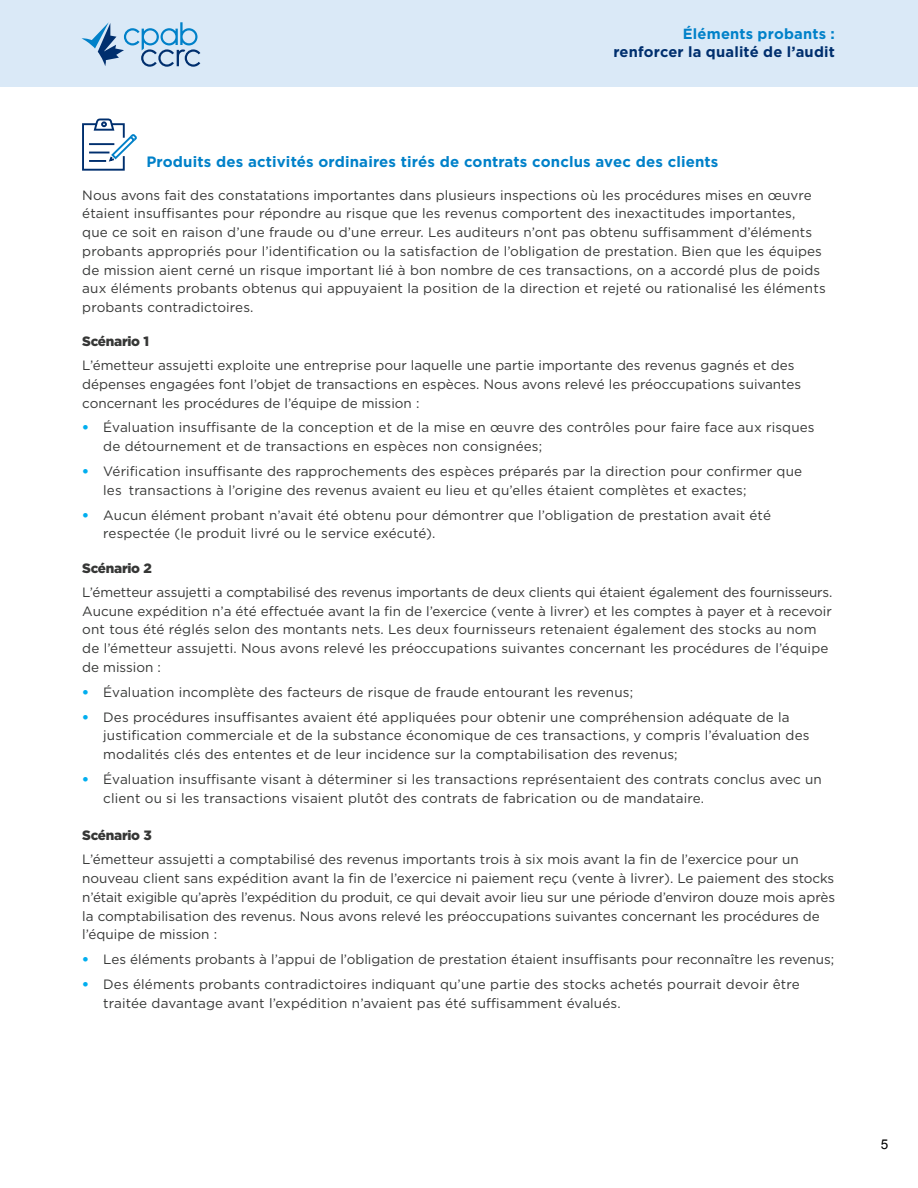
<style>
.page{position:relative;width:918px;height:1188px;background:#fff}
.page>*{position:absolute;margin:0;border:0;box-sizing:border-box;transform-origin:0 0}
.t1{font:700 15px "Gotham";letter-spacing:.01em;color:#0081c9}
.t2{font:700 14.7px "Gotham";letter-spacing:.01em;color:#002f6e}
.t3{font:700 14.7px "Gotham";letter-spacing:.015em;color:#0081c9}
.t4{font:13.5px/18.8px "Gotham";letter-spacing:.01em;color:#363736}
.t5{font:900 13.5px "Gotham";letter-spacing:-.02em;color:#363736}
.t6{font:13.5px "Arial";color:#000}
.s1{font-weight:900;color:#00aeef}
</style>
<div class="page">
<div style="left:0;top:0;width:918px;height:86px;background:#d7e8f7"></div>
<svg style="left:82px;top:22px;width:118px;height:45px"></svg>
<svg style="left:82px;top:118px;width:55px;height:53px"></svg>
<p class="t3" style="left:683px;top:24px;width:153px">Éléments probants :</p>
<p class="t2" style="left:613px;top:42px;width:223px">renforcer la qualité de l’audit</p>
<p class="t1" style="left:146px;top:152px;width:574px">Produits des activités ordinaires tirés de contrats conclus avec des clients</p>
<p class="t4" style="left:82px;top:185px;width:745px">Nous avons fait des constatations importantes dans plusieurs inspections où les procédures mises en œuvre étaient insuffisantes pour répondre au risque que les revenus comportent des inexactitudes importantes,<br>que ce soit en raison d’une fraude ou d’une erreur. Les auditeurs n’ont pas obtenu suffisamment d’éléments probants appropriés pour l’identification ou la satisfaction de l’obligation de prestation. Bien que les équipes de mission aient cerné un risque important lié à bon nombre de ces transactions, on a accordé plus de poids aux éléments probants obtenus qui appuyaient la position de la direction et rejeté ou rationalisé les éléments probants contradictoires.</p>
<p class="t5" style="left:82px;top:332px;width:68px">Scénario 1</p>
<p class="t4" style="left:82px;top:356px;width:721px">L’émetteur assujetti exploite une entreprise pour laquelle une partie importante des revenus gagnés et des dépenses engagées font l’objet de transactions en espèces. Nous avons relevé les préoccupations suivantes concernant les procédures de l’équipe de mission :</p>
<p class="t4" style="left:103px;top:418px;width:713px;text-indent:-21px"><span class="s1">•</span> Évaluation insuffisante de la conception et de la mise en œuvre des contrôles pour faire face aux risques de détournement et de transactions en espèces non consignées;</p>
<p class="t4" style="left:103px;top:462px;width:700px;text-indent:-21px"><span class="s1">•</span> Vérification insuffisante des rapprochements des espèces préparés par la direction pour confirmer que les transactions à l’origine des revenus avaient eu lieu et qu’elles étaient complètes et exactes;</p>
<p class="t4" style="left:103px;top:505px;width:669px;text-indent:-21px"><span class="s1">•</span> Aucun élément probant n’avait été obtenu pour démontrer que l’obligation de prestation avait été respectée (le produit livré ou le service exécuté).</p>
<p class="t5" style="left:82px;top:559px;width:71px">Scénario 2</p>
<p class="t4" style="left:82px;top:582px;width:752px">L’émetteur assujetti a comptabilisé des revenus importants de deux clients qui étaient également des fournisseurs.<br>Aucune expédition n’a été effectuée avant la fin de l’exercice (vente à livrer) et les comptes à payer et à recevoir ont tous été réglés selon des montants nets. Les deux fournisseurs retenaient également des stocks au nom de l’émetteur assujetti. Nous avons relevé les préoccupations suivantes concernant les procédures de l’équipe de mission :</p>
<p class="t4" style="left:82px;top:682px;width:552px"><span class="s1">•</span> Évaluation incomplète des facteurs de risque de fraude entourant les revenus;</p>
<p class="t4" style="left:103px;top:707px;width:708px;text-indent:-21px"><span class="s1">•</span> Des procédures insuffisantes avaient été appliquées pour obtenir une compréhension adéquate de la justification commerciale et de la substance économique de ces transactions, y compris l’évaluation des modalités clés des ententes et de leur incidence sur la comptabilisation des revenus;</p>
<p class="t4" style="left:103px;top:770px;width:720px;text-indent:-21px"><span class="s1">•</span> Évaluation insuffisante visant à déterminer si les transactions représentaient des contrats conclus avec un client ou si les transactions visaient plutôt des contrats de fabrication ou de mandataire.</p>
<p class="t5" style="left:82px;top:826px;width:71px">Scénario 3</p>
<p class="t4" style="left:82px;top:850px;width:755px">L’émetteur assujetti a comptabilisé des revenus importants trois à six mois avant la fin de l’exercice pour un nouveau client sans expédition avant la fin de l’exercice ni paiement reçu (vente à livrer). Le paiement des stocks n’était exigible qu’après l’expédition du produit, ce qui devait avoir lieu sur une période d’environ douze mois après la comptabilisation des revenus. Nous avons relevé les préoccupations suivantes concernant les procédures de l’équipe de mission :</p>
<p class="t4" style="left:82px;top:950px;width:754px"><span class="s1">•</span> Les éléments probants à l’appui de l’obligation de prestation étaient insuffisants pour reconnaître les revenus;</p>
<p class="t4" style="left:103px;top:975px;width:698px;text-indent:-21px"><span class="s1">•</span> Des éléments probants contradictoires indiquant qu’une partie des stocks achetés pourrait devoir être traitée davantage avant l’expédition n’avaient pas été suffisamment évalués.</p>
<p class="t6" style="left:881px;top:1135px;width:9px">5</p>
</div>
